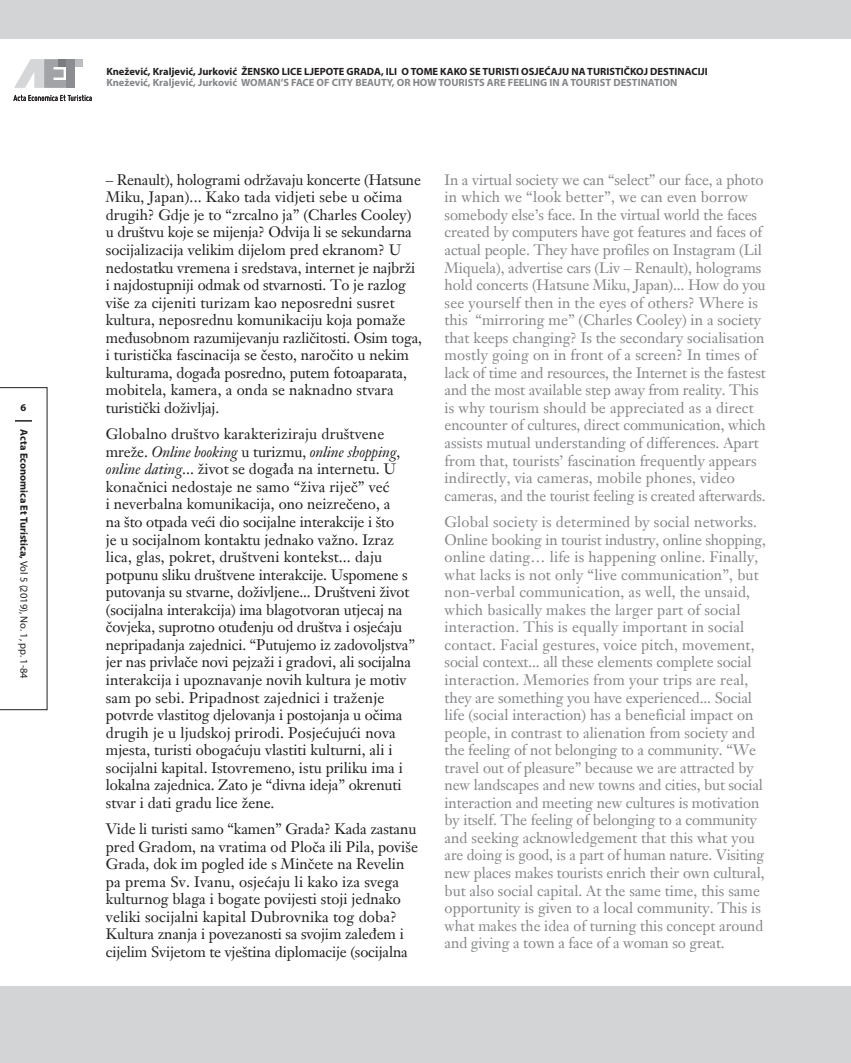
<style>
.page{position:relative;width:851px;height:1063px;background:#fff}
.page>*{position:absolute;margin:0;border:0;box-sizing:border-box;transform-origin:0 0}
.t1{font:15px/17.5px "Janson HR";color:#848689}
.t2{font:15px/17.5px "Janson HR";color:#231f20}
.t3{font:700 10.5px "Myriad Pro";color:#231f20}
.t4{font:700 10.5px "Myriad Pro";color:#848689}
.s1{font-weight:400}
.s2{font-style:italic}
</style>
<div class="page">
<div style="left:0;top:0;width:850px;height:38px;background:#d3d4d6"></div>
<div style="left:0;top:986px;width:850px;height:77px;background:#d3d4d6"></div>
<svg style="left:0;top:387px;width:47px;height:323px"></svg>
<svg style="left:14px;top:59px;width:52px;height:29px"></svg>
<div style="left:66px;top:59px;width:9px;height:29px;background:#8b8d90"></div>
<div style="left:58px;top:59px;width:8px;height:8px;background:#7a7c7f"></div>
<div style="left:75px;top:59px;width:7px;height:8px;background:#bcbdc0"></div>
<svg style="left:13px;top:95px;width:79px;height:6px"></svg>
<p class="t3" style="left:20px;top:401px;width:7px">6</p>
<p class="t3" style="left:31px;top:429px;width:251px;rotate:90deg">Acta Economica Et Turistica, <span class="s1">Vol 5 (2019), No. 1, pp. 1-84</span></p>
<p class="t3" style="left:106px;top:64px;width:603px">Knežević, Kraljević, Jurković ŽENSKO LICE LJEPOTE GRADA, ILI O TOME KAKO SE TURISTI OSJEĆAJU NA TURISTIČKOJ DESTINACIJI</p>
<p class="t4" style="left:106px;top:76px;width:572px">Knežević, Kraljević, Jurković WOMAN’S FACE OF CITY BEAUTY, OR HOW TOURISTS ARE FEELING IN A TOURIST DESTINATION</p>
<p class="t2" style="left:106px;top:171px;width:317px">– Renault), hologrami održavaju koncerte (Hatsune Miku, Japan)... Kako tada vidjeti sebe u očima drugih? Gdje je to “zrcalno ja” (Charles Cooley) u društvu koje se mijenja? Odvija li se sekundarna socijalizacija velikim dijelom pred ekranom? U nedostatku vremena i sredstava, internet je najbrži i najdostupniji odmak od stvarnosti. To je razlog više za cijeniti turizam kao neposredni susret kultura, neposrednu komunikaciju koja pomaže međusobnom razumijevanju različitosti. Osim toga, i turistička fascinacija se često, naročito u nekim kulturama, događa posredno, putem fotoaparata, mobitela, kamera, a onda se naknadno stvara turistički doživljaj.</p>
<p class="t2" style="left:106px;top:425px;width:310px">Globalno društvo karakteriziraju društvene mreže. <span class="s2">Online booking</span> u turizmu, <span class="s2">online shopping</span>, <span class="s2">online dating</span>... život se događa na internetu. U konačnici nedostaje ne samo “živa riječ” već<br>i neverbalna komunikacija, ono neizrečeno, a<br>na što otpada veći dio socijalne interakcije i što<br>je u socijalnom kontaktu jednako važno. Izraz lica, glas, pokret, društveni kontekst... daju potpunu sliku društvene interakcije. Uspomene s putovanja su stvarne, doživljene... Društveni život (socijalna interakcija) ima blagotvoran utjecaj na čovjeka, suprotno otuđenju od društva i osjećaju nepripadanja zajednici. “Putujemo iz zadovoljstva” jer nas privlače novi pejzaži i gradovi, ali socijalna interakcija i upoznavanje novih kultura je motiv sam po sebi. Pripadnost zajednici i traženje potvrde vlastitog djelovanja i postojanja u očima drugih je u ljudskoj prirodi. Posjećujući nova mjesta, turisti obogaćuju vlastiti kulturni, ali i socijalni kapital. Istovremeno, istu priliku ima i lokalna zajednica. Zato je “divna ideja” okrenuti stvar i dati gradu lice žene.</p>
<p class="t2" style="left:106px;top:820px;width:313px">Vide li turisti samo “kamen” Grada? Kada zastanu pred Gradom, na vratima od Ploča ili Pila, poviše Grada, dok im pogled ide s Minčete na Revelin pa prema Sv. Ivanu, osjećaju li kako iza svega kulturnog blaga i bogate povijesti stoji jednako veliki socijalni kapital Dubrovnika tog doba?<br>Kultura znanja i povezanosti sa svojim zaleđem i cijelim Svijetom te vještina diplomacije (socijalna</p>
<p class="t1" style="left:444px;top:171px;width:323px">In a virtual society we can “select” our face, a photo in which we “look better”, we can even borrow somebody else’s face. In the virtual world the faces created by computers have got features and faces of actual people. They have profiles on Instagram (Lil Miquela), advertise cars (Liv – Renault), holograms hold concerts (Hatsune Miku, Japan)... How do you see yourself then in the eyes of others? Where is this “mirroring me” (Charles Cooley) in a society that keeps changing? Is the secondary socialisation mostly going on in front of a screen? In times of lack of time and resources, the Internet is the fastest and the most available step away from reality. This is why tourism should be appreciated as a direct encounter of cultures, direct communication, which assists mutual understanding of differences. Apart from that, tourists’ fascination frequently appears indirectly, via cameras, mobile phones, video cameras, and the tourist feeling is created afterwards.</p>
<p class="t1" style="left:444px;top:513px;width:322px">Global society is determined by social networks.<br>Online booking in tourist industry, online shopping, online dating… life is happening online. Finally, what lacks is not only “live communication”, but non-verbal communication, as well, the unsaid, which basically makes the larger part of social interaction. This is equally important in social contact. Facial gestures, voice pitch, movement, social context... all these elements complete social interaction. Memories from your trips are real, they are something you have experienced... Social life (social interaction) has a beneficial impact on people, in contrast to alienation from society and the feeling of not belonging to a community. “We travel out of pleasure” because we are attracted by new landscapes and new towns and cities, but social interaction and meeting new cultures is motivation by itself. The feeling of belonging to a community and seeking acknowledgement that this what you are doing is good, is a part of human nature. Visiting new places makes tourists enrich their own cultural, but also social capital. At the same time, this same opportunity is given to a local community. This is what makes the idea of turning this concept around and giving a town a face of a woman so great.</p>
</div>
